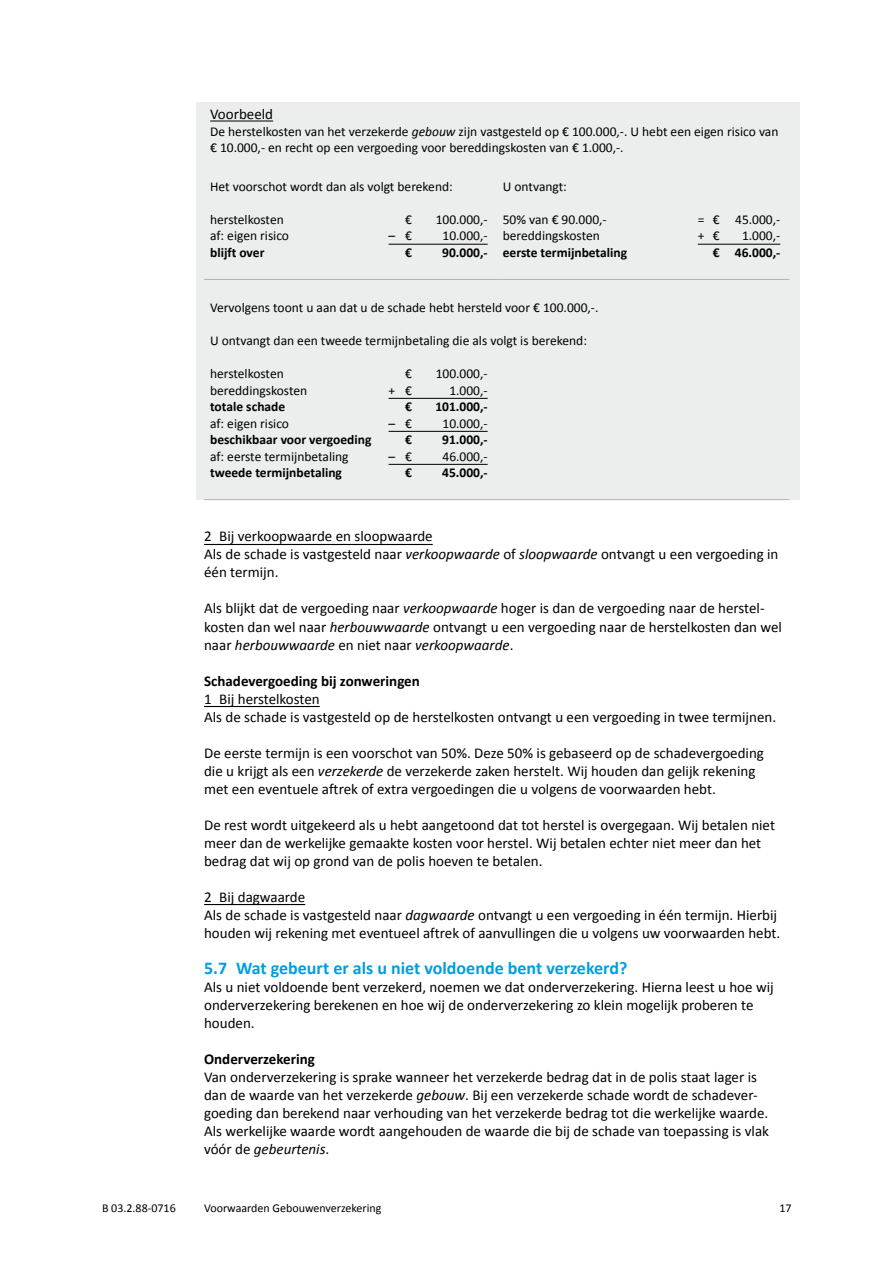
<style>
.page{position:relative;width:893px;height:1263px;background:#fff}
.page>*{position:absolute;margin:0;border:0;box-sizing:border-box;transform-origin:0 0}
.t1{font:700 18px "Calibri";color:#009ee0}
.t2{font:15px/18px "Calibri";color:#000}
.t3{font:700 15px "Calibri";color:#000}
.t4{font:13.5px/16.5px "Calibri";color:#000}
.t5{font:700 13.5px "Calibri";color:#000}
.t6{font:12px "Calibri";color:#000}
.s1{font-style:italic}
</style>
<div class="page">
<div style="left:196px;top:102px;width:603px;height:398px;background:#eceded"></div>
<hr style="left:204px;top:544px;width:229px;height:1px;background:#000">
<hr style="left:204px;top:706px;width:116px;height:1px;background:#000">
<hr style="left:204px;top:904px;width:101px;height:1px;background:#000">
<hr style="left:204px;top:279px;width:293px;height:1px;background:#b1b3b4">
<hr style="left:204px;top:499px;width:293px;height:1px;background:#b1b3b4">
<hr style="left:497px;top:499px;width:292px;height:1px;background:#b1b3b4">
<hr style="left:497px;top:279px;width:292px;height:1px;background:#b1b3b4">
<hr style="left:210px;top:121px;width:63px;height:1px;background:#000">
<hr style="left:389px;top:244px;width:99px;height:1px;background:#000">
<hr style="left:698px;top:244px;width:82px;height:1px;background:#000">
<hr style="left:389px;top:398px;width:99px;height:1px;background:#000">
<hr style="left:389px;top:431px;width:99px;height:1px;background:#000">
<hr style="left:389px;top:464px;width:99px;height:1px;background:#000">
<p class="t2" style="left:210px;top:105px;width:65px">Voorbeeld</p>
<p class="t4" style="left:210px;top:122px;width:570px">De herstelkosten van het verzekerde <span class="s1">gebouw</span> zijn vastgesteld op € 100.000,-. U hebt een eigen risico van € 10.000,- en recht op een vergoeding voor bereddingskosten van € 1.000,-.</p>
<p class="t4" style="left:210px;top:178px;width:244px">Het voorschot wordt dan als volgt berekend:</p>
<p class="t4" style="left:210px;top:211px;width:75px">herstelkosten</p>
<p class="t4" style="left:405px;top:211px;width:8px">€</p>
<p class="t4" style="left:436px;top:211px;width:53px">100.000,-</p>
<p class="t4" style="left:210px;top:227px;width:80px">af: eigen risico</p>
<p class="t4" style="left:389px;top:227px;width:25px">– €</p>
<p class="t4" style="left:442px;top:227px;width:47px">10.000,-</p>
<p class="t5" style="left:210px;top:244px;width:56px">blijft over</p>
<p class="t5" style="left:405px;top:244px;width:8px">€</p>
<p class="t5" style="left:442px;top:244px;width:47px">90.000,-</p>
<p class="t4" style="left:503px;top:178px;width:66px">U ontvangt:</p>
<p class="t4" style="left:503px;top:211px;width:105px">50% van € 90.000,-</p>
<p class="t4" style="left:698px;top:211px;width:84px">= € 45.000,-</p>
<p class="t4" style="left:503px;top:227px;width:99px">bereddingskosten</p>
<p class="t4" style="left:698px;top:227px;width:23px">+ €</p>
<p class="t4" style="left:742px;top:227px;width:40px">1.000,-</p>
<p class="t5" style="left:503px;top:244px;width:126px">eerste termijnbetaling</p>
<p class="t5" style="left:713px;top:244px;width:69px">€ 46.000,-</p>
<p class="t4" style="left:210px;top:299px;width:390px">Vervolgens toont u aan dat u de schade hebt hersteld voor € 100.000,-.</p>
<p class="t4" style="left:210px;top:332px;width:378px">U ontvangt dan een tweede termijnbetaling die als volgt is berekend:</p>
<p class="t4" style="left:210px;top:365px;width:75px">herstelkosten</p>
<p class="t4" style="left:405px;top:365px;width:8px">€</p>
<p class="t4" style="left:436px;top:365px;width:53px">100.000,-</p>
<p class="t4" style="left:210px;top:381px;width:99px">bereddingskosten</p>
<p class="t4" style="left:389px;top:381px;width:25px">+ €</p>
<p class="t4" style="left:449px;top:381px;width:40px">1.000,-</p>
<p class="t5" style="left:210px;top:398px;width:77px">totale schade</p>
<p class="t5" style="left:405px;top:398px;width:8px">€</p>
<p class="t5" style="left:435px;top:398px;width:54px">101.000,-</p>
<p class="t4" style="left:210px;top:414px;width:80px">af: eigen risico</p>
<p class="t4" style="left:389px;top:414px;width:25px">– €</p>
<p class="t4" style="left:442px;top:414px;width:47px">10.000,-</p>
<p class="t5" style="left:210px;top:431px;width:163px">beschikbaar voor vergoeding</p>
<p class="t5" style="left:405px;top:431px;width:8px">€</p>
<p class="t5" style="left:442px;top:431px;width:47px">91.000,-</p>
<p class="t4" style="left:210px;top:447px;width:140px">af: eerste termijnbetaling</p>
<p class="t4" style="left:389px;top:447px;width:25px">– €</p>
<p class="t4" style="left:442px;top:447px;width:47px">46.000,-</p>
<p class="t5" style="left:210px;top:464px;width:133px">tweede termijnbetaling</p>
<p class="t5" style="left:405px;top:464px;width:8px">€</p>
<p class="t5" style="left:442px;top:464px;width:47px">45.000,-</p>
<p class="t2" style="left:204px;top:527px;width:576px">2 Bij verkoopwaarde en sloopwaarde<br>Als de schade is vastgesteld naar <span class="s1">verkoopwaarde</span> of <span class="s1">sloopwaarde</span> ontvangt u een vergoeding in één termijn.</p>
<p class="t2" style="left:204px;top:599px;width:579px">Als blijkt dat de vergoeding naar <span class="s1">verkoopwaarde</span> hoger is dan de vergoeding naar de herstel&shy;kosten dan wel naar <span class="s1">herbouwwaarde</span> ontvangt u een vergoeding naar de herstelkosten dan wel naar <span class="s1">herbouwwaarde</span> en niet naar <span class="s1">verkoopwaarde</span>.</p>
<p class="t3" style="left:204px;top:671px;width:217px">Schadevergoeding bij zonweringen</p>
<p class="t2" style="left:204px;top:689px;width:573px">1 Bij herstelkosten<br>Als de schade is vastgesteld op de herstelkosten ontvangt u een vergoeding in twee termijnen.</p>
<p class="t2" style="left:204px;top:743px;width:561px">De eerste termijn is een voorschot van 50%. Deze 50% is gebaseerd op de schadevergoeding die u krijgt als een <span class="s1">verzekerde</span> de verzekerde zaken herstelt. Wij houden dan gelijk rekening met een eventuele aftrek of extra vergoedingen die u volgens de voorwaarden hebt.</p>
<p class="t2" style="left:204px;top:815px;width:572px">De rest wordt uitgekeerd als u hebt aangetoond dat tot herstel is overgegaan. Wij betalen niet meer dan de werkelijke gemaakte kosten voor herstel. Wij betalen echter niet meer dan het bedrag dat wij op grond van de polis hoeven te betalen.</p>
<p class="t2" style="left:204px;top:887px;width:578px">2 Bij dagwaarde<br>Als de schade is vastgesteld naar <span class="s1">dagwaarde</span> ontvangt u een vergoeding in één termijn. Hierbij houden wij rekening met eventueel aftrek of aanvullingen die u volgens uw voorwaarden hebt.</p>
<p class="t1" style="left:204px;top:956px;width:425px">5.7 Wat gebeurt er als u niet voldoende bent verzekerd?</p>
<p class="t2" style="left:204px;top:977px;width:571px">Als u niet voldoende bent verzekerd, noemen we dat onderverzekering. Hierna leest u hoe wij onderverzekering berekenen en hoe wij de onderverzekering zo klein mogelijk proberen te houden.</p>
<p class="t3" style="left:204px;top:1049px;width:112px">Onderverzekering</p>
<p class="t2" style="left:204px;top:1067px;width:566px">Van onderverzekering is sprake wanneer het verzekerde bedrag dat in de polis staat lager is dan de waarde van het verzekerde <span class="s1">gebouw</span>. Bij een verzekerde schade wordt de schadever&shy;goeding dan berekend naar verhouding van het verzekerde bedrag tot die werkelijke waarde.<br>Als werkelijke waarde wordt aangehouden de waarde die bij de schade van toepassing is vlak vóór de <span class="s1">gebeurtenis</span>.</p>
<p class="t6" style="left:102px;top:1200px;width:75px">B 03.2.88-0716</p>
<p class="t6" style="left:204px;top:1200px;width:179px">Voorwaarden Gebouwenverzekering</p>
<p class="t6" style="left:779px;top:1200px;width:14px">17</p>
</div>
